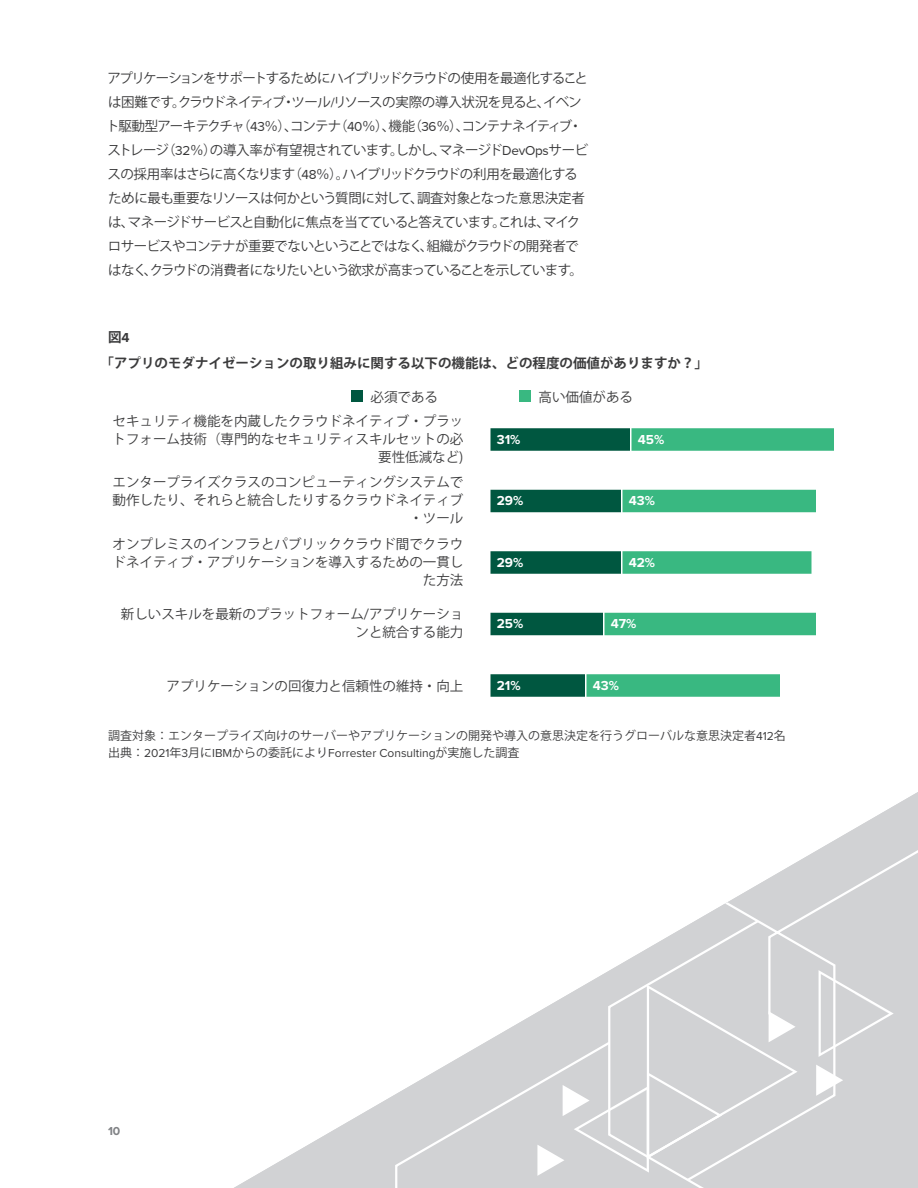
<style>
.page{position:relative;width:918px;height:1188px;background:#fff}
.page>*{position:absolute;margin:0;border:0;box-sizing:border-box;transform-origin:0 0}
.t1{font:13.5px/24px "Koz Go Pro";letter-spacing:-.06em;color:#383839}
.t2{font:13.5px/18px "Koz Go Pro";color:#3b3b3c;text-align:right}
.t3{font:700 13.5px "Koz Go Pro";color:#3b3b3c}
.t4{font:700 13.5px "Proxima Nova";color:#fff}
.t5{font:12px/16.5px "Koz Go Pro";color:#3b3b3c}
.t6{font:700 12px "Proxima Nova";color:#808285}
.s1{font-family:"Proxima Nova"}
</style>
<div class="page">
<svg style="left:234px;top:792px;width:684px;height:396px"></svg>
<svg style="left:394px;top:834px;width:524px;height:354px"></svg>
<svg style="left:490px;top:428px;width:344px;height:23px;background:#27936a"></svg>
<svg style="left:490px;top:489px;width:326px;height:24px;background:#319871"></svg>
<svg style="left:490px;top:551px;width:322px;height:23px;background:#28936a"></svg>
<svg style="left:490px;top:612px;width:326px;height:24px;background:#349d74"></svg>
<svg style="left:490px;top:674px;width:290px;height:23px;background:#2c9b6f"></svg>
<div style="left:351px;top:390px;width:12px;height:12px;background:#005740"></div>
<div style="left:519px;top:390px;width:12px;height:12px;background:#39b881"></div>
<p class="t1" style="left:106px;top:66px;width:484px">アプリケーションをサポートするためにハイブリッドクラウドの使用を最適化することは困難です。クラウドネイティブ・ツール<span class="s1">/</span>リソースの実際の導入状況を見ると、イベント駆動型アーキテクチャ（<span class="s1">43</span>％）、コンテナ（<span class="s1">40</span>％）、機能（<span class="s1">36</span>％）、コンテナネイティブ・ストレージ（<span class="s1">32</span>％）の導入率が有望視されています。しかし、マネージド<span class="s1">DevOps</span>サービスの採用率はさらに高くなります（<span class="s1">48</span>％）。ハイブリッドクラウドの利用を最適化するために最も重要なリソースは何かという質問に対して、調査対象となった意思決定者は、マネージドサービスと自動化に焦点を当てていると答えています。これは、マイクロサービスやコンテナが重要でないということではなく、組織がクラウドの開発者ではなく、クラウドの消費者になりたいという欲求が高まっていることを示しています。</p>
<p class="t3" style="left:108px;top:329px;width:23px">図<span class="s1">4</span></p>
<p class="t3" style="left:100px;top:354px;width:609px">「アプリのモダナイゼーションの取り組みに関する以下の機能は、どの程度の価値がありますか？」</p>
<p class="t2" style="left:370px;top:388px;width:69px">必須である</p>
<p class="t2" style="left:538px;top:388px;width:96px">高い価値がある</p>
<p class="t2" style="left:113px;top:412px;width:352px">セキュリティ機能を内蔵したクラウドネイティブ・プラットフォーム技術（専門的なセキュリティスキルセットの必要性低減など)</p>
<p class="t2" style="left:113px;top:473px;width:352px">エンタープライズクラスのコンピューティングシステムで動作したり、それらと統合したりするクラウドネイティブ・ツール</p>
<p class="t2" style="left:113px;top:535px;width:352px">オンプレミスのインフラとパブリッククラウド間でクラウドネイティブ・アプリケーションを導入するための一貫した方法</p>
<p class="t4" style="left:497px;top:433px;width:25px">31%</p>
<p class="t4" style="left:638px;top:433px;width:28px">45%</p>
<p class="t4" style="left:497px;top:494px;width:28px">29%</p>
<p class="t4" style="left:629px;top:494px;width:28px">43%</p>
<p class="t4" style="left:497px;top:556px;width:28px">29%</p>
<p class="t4" style="left:629px;top:556px;width:28px">42%</p>
<p class="t2" style="left:121px;top:605px;width:344px">新しいスキルを最新のプラットフォーム/アプリケーションと統合する能力</p>
<p class="t4" style="left:497px;top:617px;width:28px">25%</p>
<p class="t4" style="left:611px;top:617px;width:27px">47%</p>
<p class="t2" style="left:167px;top:677px;width:298px">アプリケーションの回復力と信頼性の維持・向上</p>
<p class="t4" style="left:497px;top:679px;width:25px">21%</p>
<p class="t4" style="left:593px;top:679px;width:28px">43%</p>
<p class="t5" style="left:108px;top:728px;width:679px">調査対象：エンタープライズ向けのサーバーやアプリケーションの開発や導入の意思決定を行うグローバルな意思決定者<span class="s1">412</span>名出典：<span class="s1">2021</span>年<span class="s1">3</span>月に<span class="s1">IBM</span>からの委託により<span class="s1">Forrester Consulting</span>が実施した調査</p>
<p class="t6" style="left:108px;top:1125px;width:14px">10</p>
</div>
